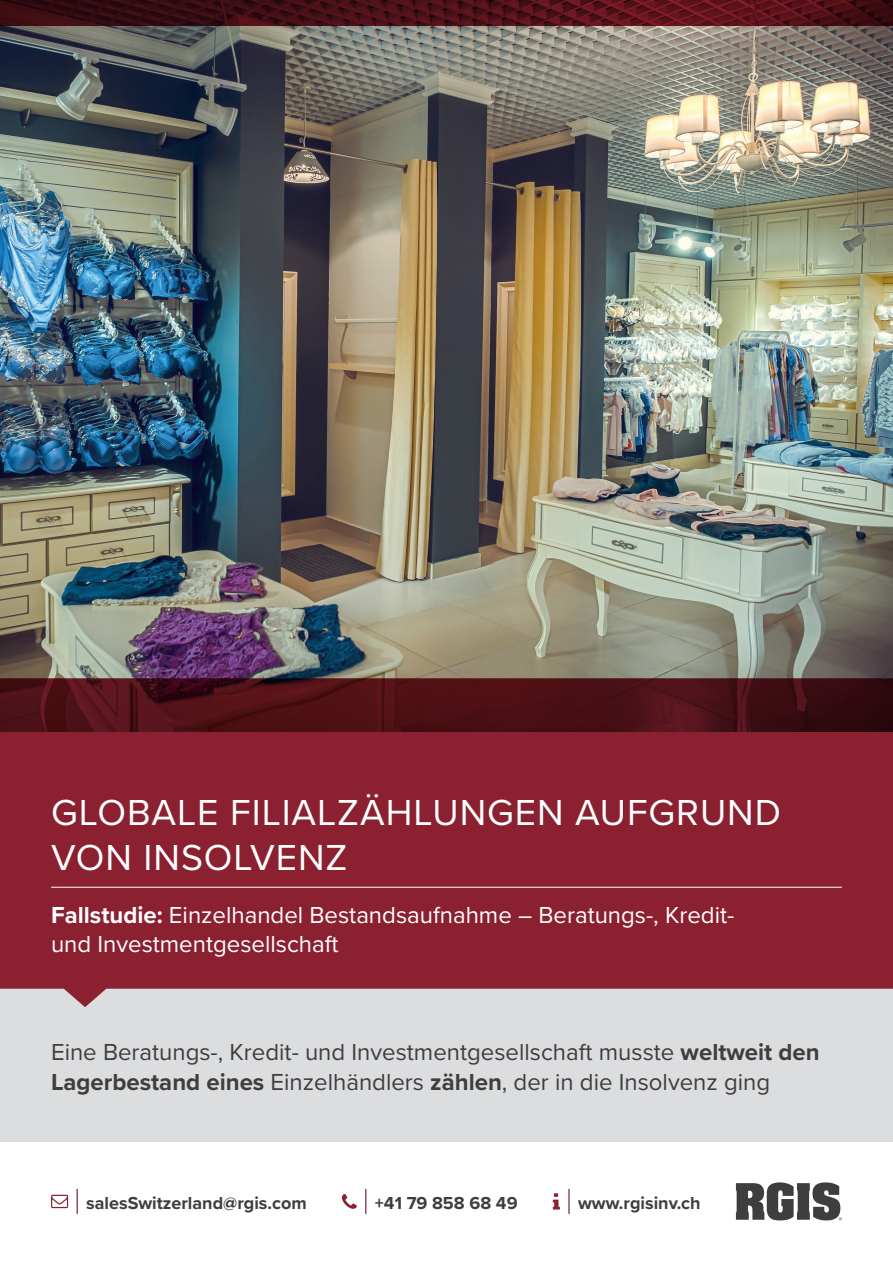
<style>
.page{position:relative;width:893px;height:1263px;background:#fff}
.page>*{position:absolute;margin:0;border:0;box-sizing:border-box;transform-origin:0 0}
.t1{font:37.5px/45px "Proxima Nova";letter-spacing:.025em;color:#fff}
.t2{font:24px/30px "Proxima Nova";color:#3e3e3f}
.t3{font:24px/28.8px "Proxima Nova";color:#fff}
.t4{font:700 18px "Proxima Nova";color:#3e3e3f}
.s1{font-weight:700}
</style>
<div class="page">
<hr style="left:568px;top:1189px;width:2px;height:24px;background:#6b1537">
<svg style="left:553px;top:1193px;width:7px;height:16px"></svg>
<svg style="left:77px;top:1189px;width:1px;height:24px"></svg>
<svg style="left:51px;top:1195px;width:17px;height:13px"></svg>
<svg style="left:736px;top:1182px;width:106px;height:38px"></svg>
<svg style="left:365px;top:1189px;width:1px;height:24px"></svg>
<svg style="left:342px;top:1194px;width:15px;height:15px"></svg>
<div style="left:0;top:989px;width:893px;height:153px;background:#dcdddf"></div>
<svg style="left:0;top:731px;width:893px;height:276px;background:#902c3c"></svg>
<hr style="left:51px;top:887px;width:791px;height:1px;background:#fff">
<img style="left:0;top:26px;width:893px;height:705px">
<svg style="left:0;top:0;width:893px;height:26px;background:#480f17"></svg>
<h1 class="t1" style="left:51px;top:788px;width:731px">GLOBALE FILIALZÄHLUNGEN AUFGRUND<br>VON INSOLVENZ</h1>
<p class="t3" style="left:51px;top:899px;width:685px"><span class="s1">Fallstudie:</span> Einzelhandel Bestandsaufnahme – Beratungs-, Kredit&shy;und Investmentgesellschaft</p>
<p class="t2" style="left:51px;top:1036px;width:770px">Eine Beratungs-, Kredit- und Investmentgesellschaft musste <span class="s1">weltweit den<br>Lagerbestand eines</span> Einzelhändlers <span class="s1">zählen</span>, der in die Insolvenz ging</p>
<p class="t4" style="left:86px;top:1189px;width:222px">salesSwitzerland@rgis.com</p>
<p class="t4" style="left:375px;top:1189px;width:144px">+41 79 858 68 49</p>
<p class="t4" style="left:578px;top:1189px;width:124px">www.rgisinv.ch</p>
</div>
